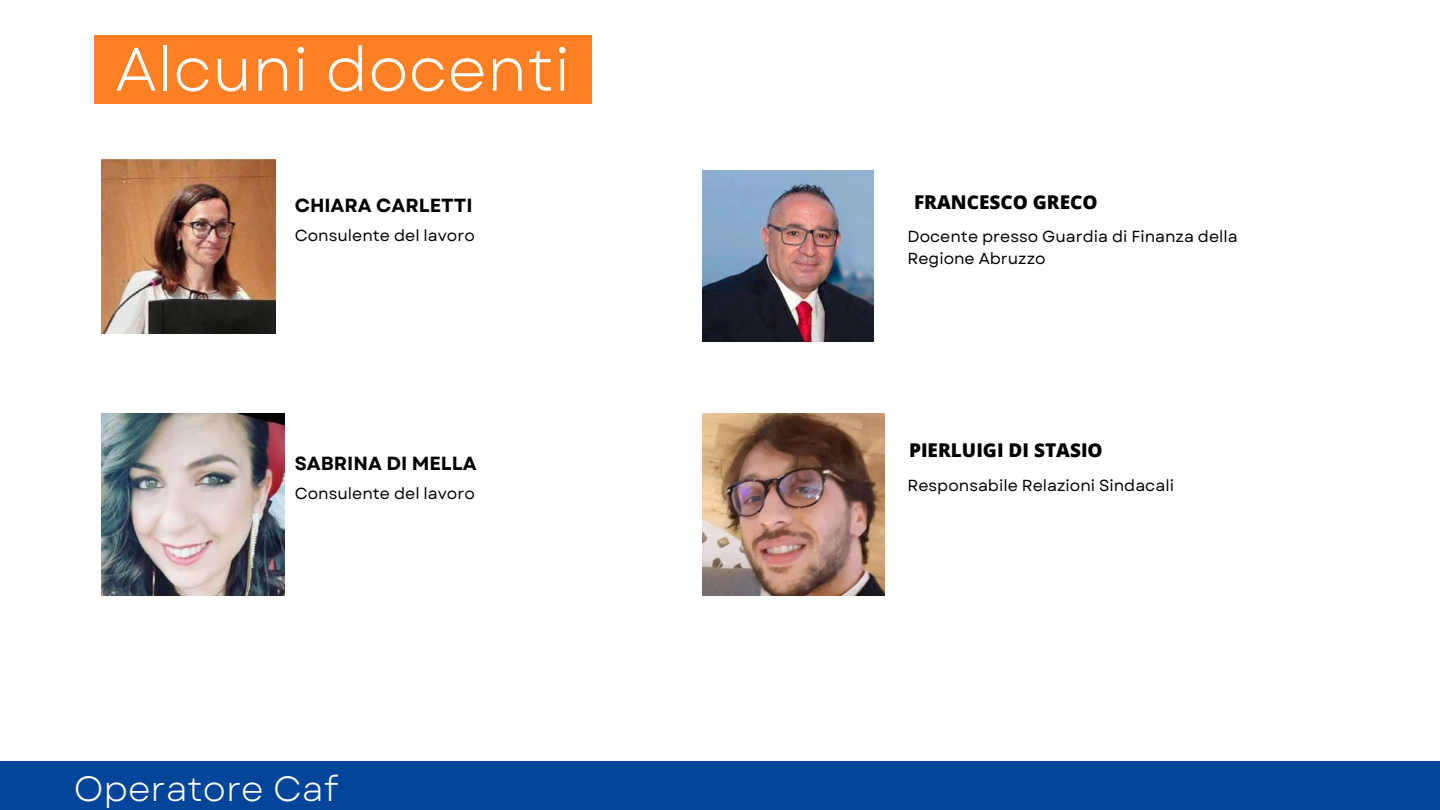
<style>
.page{position:relative;width:1440px;height:810px;background:#fff}
.page>*{position:absolute;margin:0;border:0;box-sizing:border-box;transform-origin:0 0}
.t1{font:61.2px "Garet";color:#fff}
.t2{font:35px "Garet";color:#fff}
.t3{font:800 19px "Open Sans";color:#000}
.t4{font:700 19px "Garet";color:#000}
.t5{font:16px/21.8px "Garet";color:#000}
</style>
<div class="page">
<div style="left:0;top:762px;width:1440px;height:48px;background:#004599"></div>
<div style="left:94px;top:35px;width:498px;height:69px;background:#ff7f25"></div>
<img style="left:702px;top:171px;width:171px;height:171px">
<img style="left:102px;top:160px;width:174px;height:174px">
<img style="left:102px;top:413px;width:182px;height:182px">
<img style="left:702px;top:413px;width:183px;height:182px">
<h1 class="t1" style="left:115px;top:25px;width:457px">Alcuni docenti</h1>
<p class="t3" style="left:914px;top:189px;width:185px">FRANCESCO GRECO</p>
<p class="t4" style="left:295px;top:192px;width:179px">CHIARA CARLETTI</p>
<p class="t5" style="left:295px;top:225px;width:182px">Consulente del lavoro</p>
<p class="t5" style="left:908px;top:226px;width:332px">Docente presso Guardia di Finanza della<br>Regione Abruzzo</p>
<p class="t3" style="left:909px;top:437px;width:195px">PIERLUIGI DI STASIO</p>
<p class="t4" style="left:295px;top:449px;width:184px">SABRINA DI MELLA</p>
<p class="t5" style="left:295px;top:482px;width:182px">Consulente del lavoro</p>
<p class="t5" style="left:908px;top:474px;width:268px">Responsabile Relazioni Sindacali</p>
<h2 class="t2" style="left:74px;top:763px;width:266px">Operatore Caf</h2>
</div>
